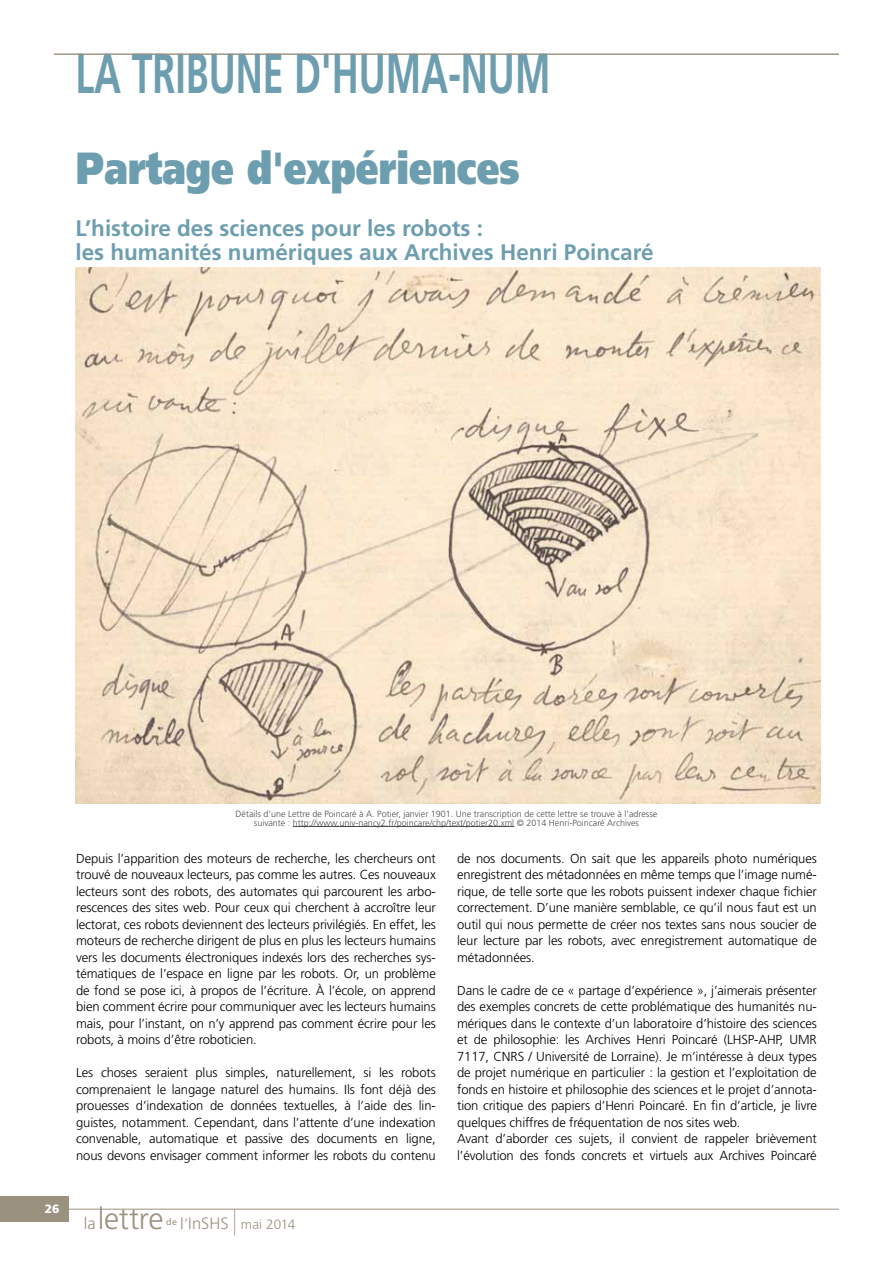
<style>
.page{position:relative;width:893px;height:1263px;background:#fff}
.page>*{position:absolute;margin:0;border:0;box-sizing:border-box;transform-origin:0 0}
.t1{font:700 56.25px "Frutiger LT Std";color:#6d9eaf;scale:.67 1}
.t2{font:900 45px "Frutiger LT Std";color:#6d9eaf;scale:.8 1}
.t3{font:300 30.15px "Frutiger LT Std";letter-spacing:-.015em;color:#9b917f}
.t4{font:700 22.5px/24px "Frutiger LT Std";color:#6d9eaf}
.t5{font:300 13.5px "Frutiger LT Std";letter-spacing:-.005em;color:#9b917f}
.t6{font:300 13.05px/16.5px "Frutiger LT Std";letter-spacing:-.01em;color:#000;text-align:justify}
.t7{font:900 12px "Frutiger LT Std";color:#fff}
.t8{font:300 9px/9px "Frutiger LT Std";color:#4d4d4f;text-align:center}
.s1{font-size:16.5px}
.s2{font-size:15px}
.s3{font-size:25.95px}
</style>
<div class="page">
<hr style="left:68px;top:1209px;width:771px;height:1px;background:#9b917f">
<div style="left:0;top:1196px;width:68px;height:26px;background:#9b917f"></div>
<hr style="left:54px;top:54px;width:785px;height:1px;background:#9b917f">
<img style="left:76px;top:267px;width:745px;height:537px">
<hr style="left:293px;top:826px;width:221px;height:1px;background:#4d4d4f">
<h1 class="t1" style="left:75px;top:41px;width:710px">LA TRIBUNE D'HUMA-NUM</h1>
<h2 class="t2" style="left:76px;top:141px;width:556px">Partage d'expériences</h2>
<h3 class="t4" style="left:75px;top:217px;width:580px">L’histoire des sciences pour les robots :<br>les humanités numériques aux Archives Henri Poincaré</h3>
<p class="t7" style="left:45px;top:1202px;width:16px">26</p>
<p class="t8" style="left:236px;top:809px;width:423px">Détails d’une Lettre de Poincaré à A. Potier, janvier 1901. Une transcription de cette lettre se trouve à l'adresse suivante : http://www.univ-nancy2.fr/poincare/chp/text/potier20.xml © 2014 H enri-Poincaré Archives</p>
<p class="t6" style="left:76px;top:850px;width:361px">Depuis l’apparition des moteurs de recherche, les chercheurs ont trouvé de nouveaux lecteurs, pas comme les autres. Ces nouveaux lecteurs sont des robots, des automates qui parcourent les arbo&shy;rescences des sites web. Pour ceux qui cherchent à accroître leur lectorat, ces robots deviennent des lecteurs privilégiés. En effet, les moteurs de recherche dirigent de plus en plus les lecteurs humains vers les documents électroniques indexés lors des recherches sys&shy;tématiques de l’espace en ligne par les robots. Or, un problème de fond se pose ici, à propos de l’écriture. À l’école, on apprend bien comment écrire pour communiquer avec les lecteurs humains mais, pour l’instant, on n’y apprend pas comment écrire pour les robots, à moins d’être roboticien.</p>
<p class="t6" style="left:76px;top:1064px;width:361px">Les choses seraient plus simples, naturellement, si les robots comprenaient le langage naturel des humains. Ils font déjà des prouesses d’indexation de données textuelles, à l’aide des lin&shy;guistes, notamment. Cependant, dans l’attente d’une indexation convenable, automatique et passive des documents en ligne, nous devons envisager comment informer les robots du contenu</p>
<h3 class="t3" style="left:84px;top:1201px;width:81px"><span class="s1">la</span> lettre</h3>
<p class="t5" style="left:166px;top:1217px;width:131px"><sup>de</sup> <span class="s1">i</span><span class="s2">’</span><span class="s1">inshs</span> <span class="s3">|</span> mai 2014</p>
<p class="t6" style="left:457px;top:850px;width:361px">de nos documents. On sait que les appareils photo numériques enregistrent des métadonnées en même temps que l’image numé&shy;rique, de telle sorte que les robots puissent indexer chaque fichier correctement. D’une manière semblable, ce qu’il nous faut est un outil qui nous permette de créer nos textes sans nous soucier de leur lecture par les robots, avec enregistrement automatique de métadonnées.</p>
<p class="t6" style="left:457px;top:982px;width:361px;text-align:left">Dans le cadre de ce « partage d’expérience », j’aimerais présenter des exemples concrets de cette problématique des humanités nu&shy;mériques dans le contexte d’un laboratoire d’histoire des sciences et de philosophie: les Archives Henri Poincaré (LHSP-AH P, UMR 7117, CNRS / Université de Lorraine). Je m’intéresse à deux types de projet numérique en particulier : la gestion et l’exploitation de fonds en histoire et philosophie des sciences et le projet d’annota&shy;tion critique des papiers d’Henri Poincaré. En fin d’article, je livre quelques chiffres de fréquentation de nos sites web.<br>Avant d’aborder ces sujets, il convient de rappeler brièvement l’évolution des fonds concrets et virtuels aux Archives Poincaré</p>
</div>
